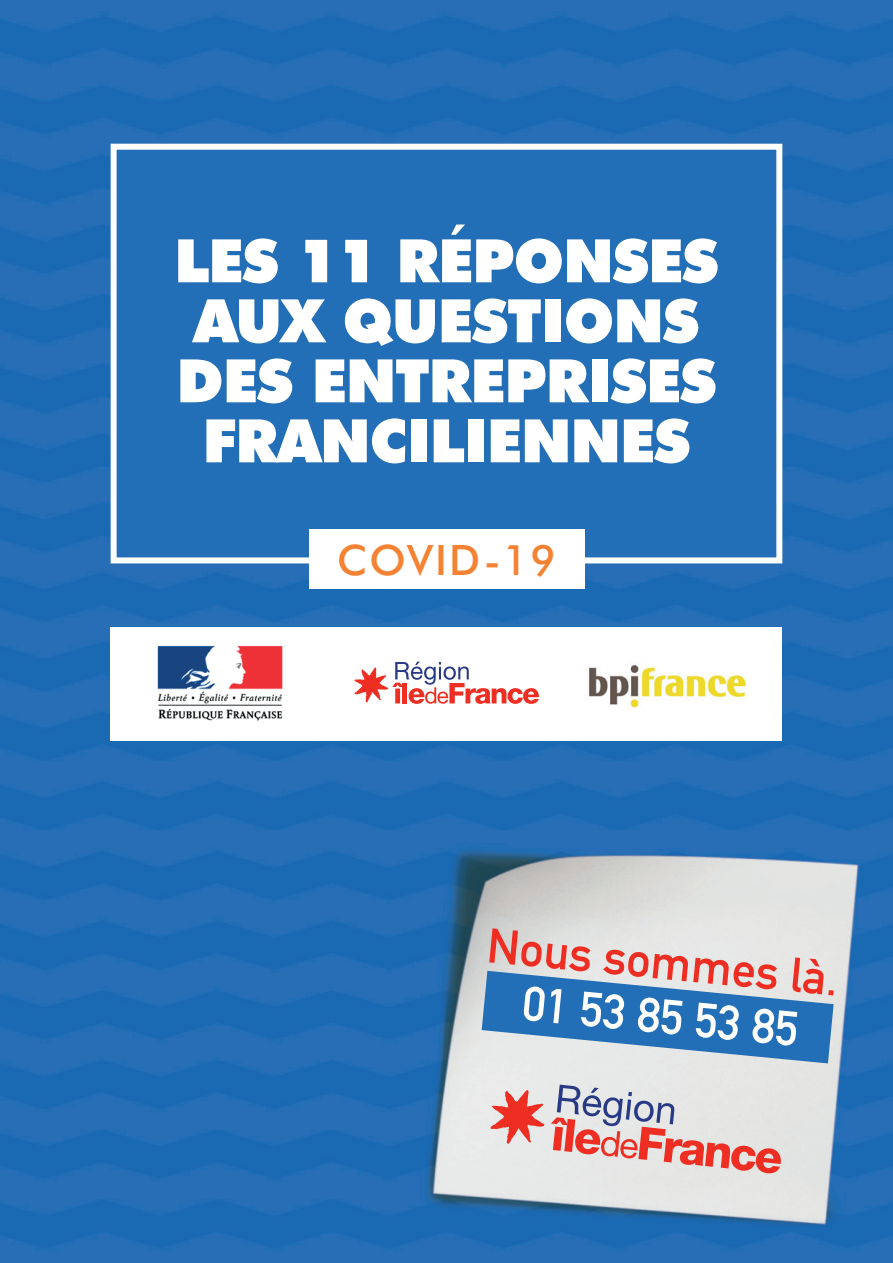
<style>
.page{position:relative;width:893px;height:1263px;background:#fff}
.page>*{position:absolute;margin:0;border:0;box-sizing:border-box;transform-origin:0 0}
.t1{font:900 60px/60px "Futura BT";letter-spacing:-.02em;color:#fff;text-align:center}
.t2{font:700 48px "DIN Alternate";color:#ee2e22}
.t3{font:700 48px "DIN Alternate";color:#fff}
.t4{font:500 42px "Futura BT";letter-spacing:.05em;color:#f48232}
</style>
<div class="page">
<img style="left:0;top:0;width:893px;height:1263px">
<div style="left:111px;top:627px;width:671px;height:113px;background:#fff"></div>
<img style="left:158px;top:704px;width:125px;height:17px">
<svg style="left:0;top:642px;width:893px;height:62px"></svg>
<img style="left:584px;top:649px;width:166px;height:59px">
<svg style="left:0;top:920px;width:893px;height:257px;background:#6390bf"></svg>
<div style="left:111px;top:144px;width:671px;height:419px;background:#226eb7;border:6px solid #fff"></div>
<div style="left:309px;top:529px;width:275px;height:60px;background:#fff"></div>
<p class="t1" style="left:174px;top:230px;width:546px">LES 11 RÉPONSES<br>AUX QUESTIONS<br>DES ENTREPRISES<br>FRANCILIENNES</p>
<p class="t4" style="left:337px;top:534px;width:220px">COVID-19</p>
<p class="t2" style="left:490px;top:910px;width:354px;rotate:5deg">Nous sommes là.</p>
<p class="t3" style="left:526px;top:968px;width:278px;rotate:5deg">01 53 85 53 85</p>
</div>
